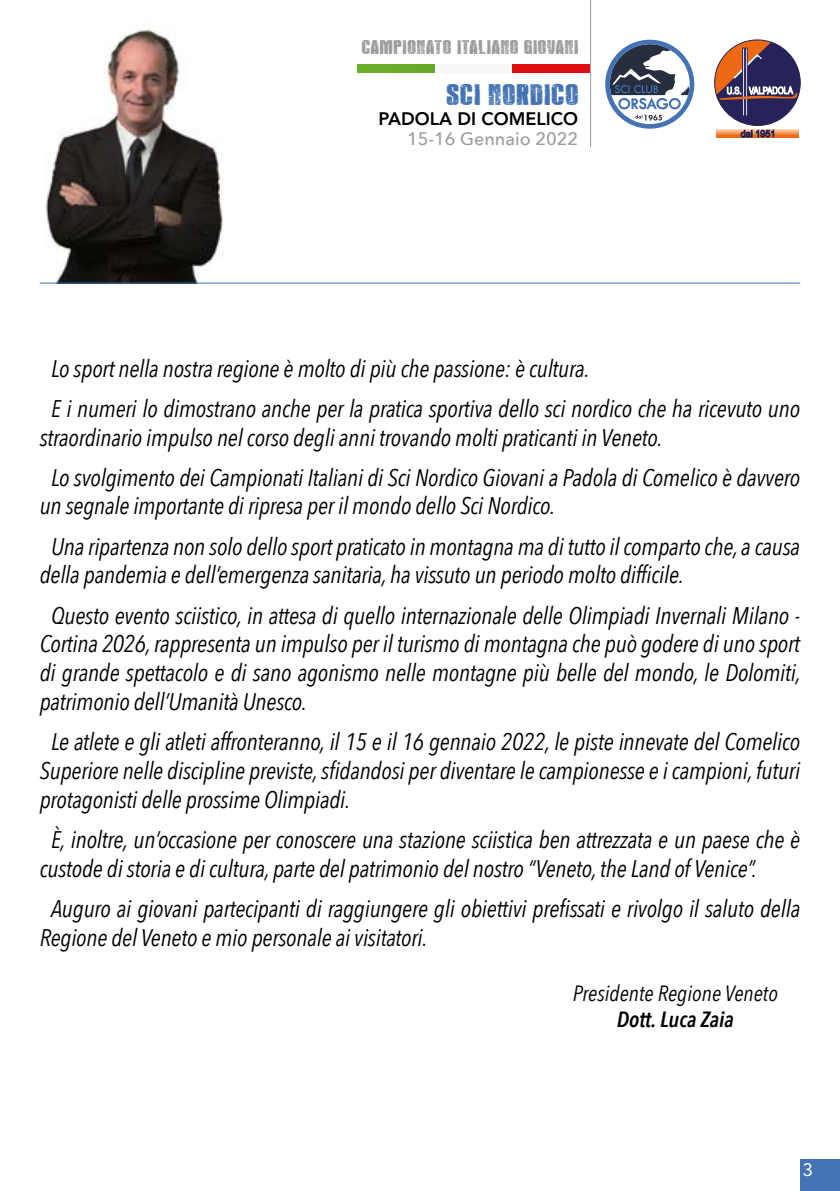
<style>
.page{position:relative;width:840px;height:1191px;background:#fff}
.page>*{position:absolute;margin:0;border:0;box-sizing:border-box;transform-origin:0 0}
.t1{font:italic 24px/28.8px "Avenir Next Condensed";letter-spacing:-.01em;color:#000}
.t2{font:24px "Rock's Death";letter-spacing:.05em;color:#4473b5}
.t3{font:italic 22px "Avenir Next Condensed";color:#000}
.t4{font:italic 600 22px "Avenir Next Condensed";color:#000}
.t5{font:800 18px "Avenir";color:#000}
.t6{font:500 18px "Avenir Next";color:#9d9d9c}
.t7{font:18px "Avenir";color:#fff}
.t8{font:16px "Rock's Death";letter-spacing:.05em;color:#9d9d9c}
</style>
<div class="page">
<svg style="left:605px;top:40px;width:89px;height:89px"></svg>
<svg style="left:714px;top:40px;width:85px;height:97px"></svg>
<hr style="left:590px;top:0;width:1px;height:147px;background:#9d9d9c">
<div style="left:357px;top:64px;width:233px;height:9px;background:#69ac2a"></div>
<div style="left:434px;top:64px;width:78px;height:9px;background:#f8f8f8"></div>
<div style="left:512px;top:64px;width:78px;height:9px;background:#dd0f12"></div>
<img style="left:39px;top:28px;width:184px;height:255px">
<hr style="left:40px;top:282px;width:759px;height:1px;background:#4474b5">
<div style="left:799px;top:1159px;width:40px;height:32px;background:#4474b5"></div>
<p class="t8" style="left:361px;top:38px;width:218px">CAMPIONATO ITALIANO GIOVANI</p>
<p class="t2" style="left:446px;top:82px;width:133px">SCI NORDICO</p>
<p class="t5" style="left:378px;top:108px;width:201px">PADOLA DI COMELICO</p>
<p class="t6" style="left:407px;top:123px;width:173px">15-16 Gennaio 2022</p>
<p class="t1" style="left:51px;top:348px;width:750px;line-height:40.2px">Lo sport nella nostra regione è molto di più che passione: è cultura.<br>E i numeri lo dimostrano anche per la pratica sportiva dello sci nordico che ha ricevuto uno</p>
<p class="t1" style="left:51px;top:417px;width:750px;line-height:40.2px;text-indent:-11px">straordinario impulso nel corso degli anni trovando molti praticanti in Veneto.<br>Lo svolgimento dei Campionati Italiani di Sci Nordico Giovani a Padola di Comelico è davvero</p>
<p class="t1" style="left:51px;top:486px;width:750px;line-height:40.2px;text-indent:-11px">un segnale importante di ripresa per il mondo dello Sci Nordico.<br>Una ripartenza non solo dello sport praticato in montagna ma di tutto il comparto che, a causa</p>
<p class="t1" style="left:51px;top:555px;width:750px;line-height:40.2px;text-indent:-11px">della pandemia e dell’emergenza sanitaria, ha vissuto un periodo molto difficile.<br>Questo evento sciistico, in attesa di quello internazionale delle Olimpiadi Invernali Milano -</p>
<p class="t1" style="left:40px;top:629px;width:762px;text-align:justify">Cortina 2026, rappresenta un impulso per il turismo di montagna che può godere di uno sport di grande spettacolo e di sano agonismo nelle montagne più belle del mondo, le Dolomiti, patrimonio dell’Umanità Unesco.</p>
<p class="t1" style="left:40px;top:727px;width:761px;text-align:justify;text-indent:11px">Le atlete e gli atleti affronteranno, il 15 e il 16 gennaio 2022, le piste innevate del Comelico Superiore nelle discipline previste, sfidandosi per diventare le campionesse e i campioni, futuri protagonisti delle prossime Olimpiadi.</p>
<p class="t1" style="left:40px;top:825px;width:761px;text-indent:11px">È, inoltre, un’occasione per conoscere una stazione sciistica ben attrezzata e un paese che è custode di storia e di cultura, parte del patrimonio del nostro “Veneto, the Land of Venice”.</p>
<p class="t1" style="left:40px;top:894px;width:761px;text-indent:11px">Auguro ai giovani partecipanti di raggiungere gli obiettivi prefissati e rivolgo il saluto della<br>Regione del Veneto e mio personale ai visitatori.</p>
<p class="t3" style="left:572px;top:980px;width:206px">Presidente Regione Veneto</p>
<p class="t4" style="left:616px;top:1006px;width:119px">Dott. Luca Zaia</p>
<p class="t7" style="left:802px;top:1159px;width:12px">3</p>
</div>
